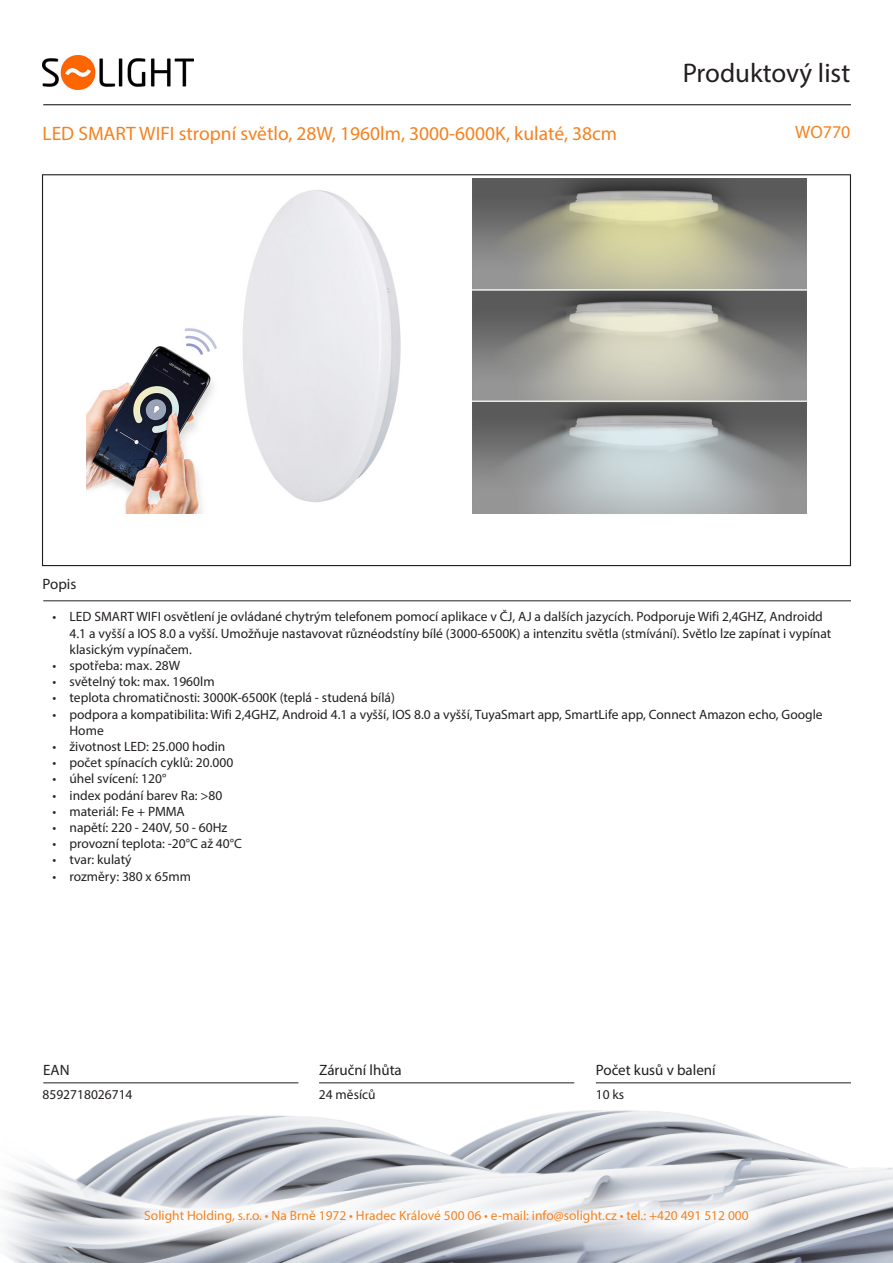
<style>
.page{position:relative;width:893px;height:1263px;background:#fff}
.page>*{position:absolute;margin:0;border:0;box-sizing:border-box;transform-origin:0 0}
.t1{font:27px "Myriad Pro";color:#231f20}
.t2{font:19.5px "Myriad Pro";color:#f58220}
.Kód_produktu{font:18px "Myriad Pro";color:#f58220}
.t3{font:15px "Myriad Pro";color:#231f20}
.t4{font:13.5px/16.2px "Myriad Pro";color:#231f20}
.t5{font:13.5px "Myriad Pro";color:#f58220}
</style>
<div class="page">
<img style="left:3px;top:1082px;width:890px;height:181px">
<hr style="left:43px;top:104px;width:808px;height:1px;background:#231f20">
<hr style="left:43px;top:600px;width:808px;height:1px;background:#231f20">
<hr style="left:596px;top:1082px;width:255px;height:1px;background:#231f20">
<hr style="left:319px;top:1082px;width:255px;height:1px;background:#231f20">
<hr style="left:43px;top:1082px;width:255px;height:1px;background:#231f20">
<svg style="left:109px;top:1175px;width:674px;height:83px"></svg>
<img style="left:43px;top:55px;width:150px;height:34px">
<img style="left:86px;top:190px;width:315px;height:323px">
<img style="left:473px;top:179px;width:334px;height:334px">
<h1 class="t1" style="left:683px;top:56px;width:169px">Produktový list</h1>
<p class="t2" style="left:43px;top:121px;width:576px">LED SMART WIFI stropní světlo, 28W, 1960lm, 3000-6000K, kulaté, 38cm</p>
<p class="Kód_produktu" style="left:795px;top:121px;width:57px">WO770</p>
<p class="t3" style="left:43px;top:575px;width:35px">Popis</p>
<p class="t4" style="left:70px;top:609px;width:763px;text-indent:-17px">• LED SMART WIFI osvětlení je ovládané chytrým telefonem pomocí aplikace v ČJ, AJ a dalších jazycích. Podporuje Wifi 2,4GHZ, Androidd<br>4.1 a vyšší a IOS 8.0 a vyšší. Umožňuje nastavovat různéodstíny bílé (3000-6500K) a intenzitu světla (stmívání). Světlo lze zapínat i vypínat klasickým vypínačem.</p>
<p class="t4" style="left:53px;top:657px;width:129px">• spotřeba: max. 28W</p>
<p class="t4" style="left:53px;top:673px;width:164px">• světelný tok: max. 1960lm</p>
<p class="t4" style="left:53px;top:690px;width:344px">• teplota chromatičnosti: 3000K-6500K (teplá - studená bílá)</p>
<p class="t4" style="left:70px;top:706px;width:755px;text-indent:-17px">• podpora a kompatibilita: Wifi 2,4GHZ, Android 4.1 a vyšší, IOS 8.0 a vyšší, TuyaSmart app, SmartLife app, Connect Amazon echo, Google<br>Home</p>
<p class="t4" style="left:53px;top:738px;width:174px">• životnost LED: 25.000 hodin</p>
<p class="t4" style="left:53px;top:754px;width:182px">• počet spínacích cyklů: 20.000</p>
<p class="t4" style="left:53px;top:771px;width:115px">• úhel svícení: 120°</p>
<p class="t4" style="left:53px;top:787px;width:171px">• index podání barev Ra: &gt;80</p>
<p class="t4" style="left:53px;top:803px;width:134px">• materiál: Fe + PMMA</p>
<p class="t4" style="left:53px;top:819px;width:176px">• napětí: 220 - 240V, 50 - 60Hz</p>
<p class="t4" style="left:53px;top:835px;width:191px">• provozní teplota: -20°C až 40°C</p>
<p class="t4" style="left:53px;top:852px;width:81px">• tvar: kulatý</p>
<p class="t4" style="left:53px;top:868px;width:140px">• rozměry: 380 x 65mm</p>
<p class="t3" style="left:43px;top:1060px;width:28px">EAN</p>
<p class="t3" style="left:319px;top:1060px;width:84px">Záruční lhůta</p>
<p class="t3" style="left:596px;top:1060px;width:121px">Počet kusů v balení</p>
<p class="t4" style="left:43px;top:1086px;width:92px">8592718026714</p>
<p class="t4" style="left:319px;top:1086px;width:58px">24 měsíců</p>
<p class="t4" style="left:596px;top:1086px;width:30px">10 ks</p>
<p class="t5" style="left:144px;top:1207px;width:606px">Solight Holding, s.r.o. • Na Brně 1972 • Hradec Králové 500 06 • e-mail: info@solight.cz • tel.: +420 491 512 000</p>
</div>
